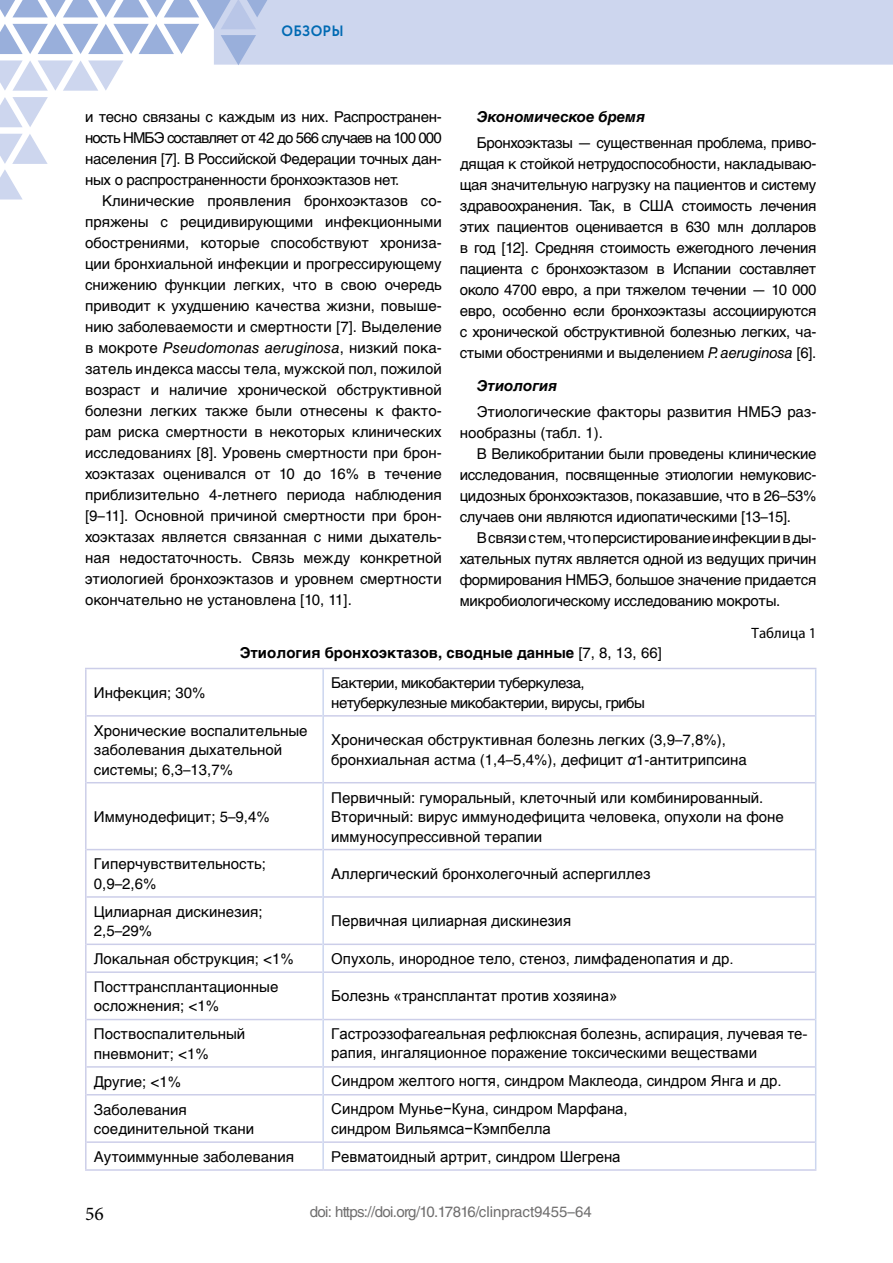
<style>
.page{position:relative;width:893px;height:1263px;background:#fff}
.page>*{position:absolute;margin:0;border:0;box-sizing:border-box;transform-origin:0 0}
.t1{font:19.5px "Minion Pro";color:#000}
.t2{font:15px/21px "Helvetica Cyrillic";color:#000}
.t3{font:15px/19.5px "Arial";color:#000}
.t4{font:15px/19.5px "Helvetica Cyrillic";letter-spacing:-.04em;color:#000}
.t5{font:700 15px "Helvetica Cyrillic";color:#000}
.t6{font:15px "Helvetica Cyrillic";letter-spacing:-.04em;color:#706f6f}
.t7{font:italic 700 15px "Helvetica Cyrillic";color:#000}
.t8{font:15px "Myriad Pro";color:#000}
.t9{font:700 15px "Circe";letter-spacing:.01em;color:#006ab3;scale:.95 1}
.s1{font-style:italic}
.s2{font-weight:400}
.s3{font-family:"Arial";font-style:italic}
</style>
<div class="page">
<svg style="left:0;top:97px;width:48px;height:30px"></svg>
<svg style="left:0;top:134px;width:48px;height:65px"></svg>
<svg style="left:0;top:0;width:893px;height:91px"></svg>
<hr style="left:85px;top:669px;width:2px;height:47px;background:#cccee9">
<hr style="left:85px;top:716px;width:2px;height:67px;background:#cccee9">
<hr style="left:85px;top:783px;width:2px;height:66px;background:#cccee9">
<hr style="left:85px;top:849px;width:2px;height:48px;background:#cccee9">
<hr style="left:85px;top:897px;width:2px;height:47px;background:#cccee9">
<hr style="left:85px;top:944px;width:2px;height:28px;background:#cccee9">
<hr style="left:85px;top:972px;width:2px;height:47px;background:#cccee9">
<hr style="left:85px;top:1019px;width:2px;height:48px;background:#cccee9">
<hr style="left:85px;top:1067px;width:2px;height:28px;background:#cccee9">
<hr style="left:85px;top:1095px;width:2px;height:47px;background:#cccee9">
<hr style="left:85px;top:1142px;width:2px;height:27px;background:#cccee9">
<hr style="left:85px;top:668px;width:238px;height:1px;background:#cccee9">
<hr style="left:87px;top:715px;width:235px;height:2px;background:#cccee9">
<hr style="left:87px;top:782px;width:235px;height:1px;background:#cccee9">
<hr style="left:87px;top:849px;width:235px;height:1px;background:#cccee9">
<hr style="left:87px;top:896px;width:235px;height:2px;background:#cccee9">
<hr style="left:87px;top:943px;width:235px;height:2px;background:#cccee9">
<hr style="left:87px;top:971px;width:235px;height:2px;background:#cccee9">
<hr style="left:87px;top:1019px;width:235px;height:1px;background:#cccee9">
<hr style="left:87px;top:1066px;width:235px;height:2px;background:#cccee9">
<hr style="left:87px;top:1094px;width:235px;height:1px;background:#cccee9">
<hr style="left:87px;top:1141px;width:235px;height:2px;background:#cccee9">
<hr style="left:85px;top:1169px;width:238px;height:2px;background:#cccee9">
<hr style="left:323px;top:668px;width:493px;height:1px;background:#cccee9">
<hr style="left:324px;top:715px;width:491px;height:2px;background:#cccee9">
<hr style="left:324px;top:782px;width:491px;height:1px;background:#cccee9">
<hr style="left:324px;top:849px;width:491px;height:1px;background:#cccee9">
<hr style="left:324px;top:896px;width:491px;height:2px;background:#cccee9">
<hr style="left:324px;top:943px;width:491px;height:2px;background:#cccee9">
<hr style="left:324px;top:971px;width:491px;height:2px;background:#cccee9">
<hr style="left:324px;top:1019px;width:491px;height:1px;background:#cccee9">
<hr style="left:324px;top:1066px;width:491px;height:2px;background:#cccee9">
<hr style="left:324px;top:1094px;width:491px;height:1px;background:#cccee9">
<hr style="left:324px;top:1141px;width:491px;height:2px;background:#cccee9">
<hr style="left:323px;top:1169px;width:493px;height:2px;background:#cccee9">
<hr style="left:322px;top:669px;width:2px;height:47px;background:#ccd6ef">
<hr style="left:322px;top:716px;width:2px;height:67px;background:#ccd6ef">
<hr style="left:322px;top:783px;width:2px;height:66px;background:#ccd6ef">
<hr style="left:322px;top:849px;width:2px;height:48px;background:#ccd6ef">
<hr style="left:322px;top:897px;width:2px;height:47px;background:#ccd6ef">
<hr style="left:322px;top:944px;width:2px;height:28px;background:#ccd6ef">
<hr style="left:322px;top:972px;width:2px;height:47px;background:#ccd6ef">
<hr style="left:322px;top:1019px;width:2px;height:48px;background:#ccd6ef">
<hr style="left:322px;top:1067px;width:2px;height:28px;background:#ccd6ef">
<hr style="left:322px;top:1095px;width:2px;height:47px;background:#ccd6ef">
<hr style="left:322px;top:1142px;width:2px;height:27px;background:#ccd6ef">
<hr style="left:815px;top:669px;width:1px;height:47px;background:#ccd6ef">
<hr style="left:815px;top:716px;width:1px;height:67px;background:#ccd6ef">
<hr style="left:815px;top:783px;width:1px;height:66px;background:#ccd6ef">
<hr style="left:815px;top:849px;width:1px;height:48px;background:#ccd6ef">
<hr style="left:815px;top:897px;width:1px;height:47px;background:#ccd6ef">
<svg style="left:815px;top:944px;width:1px;height:28px"></svg>
<hr style="left:815px;top:972px;width:1px;height:47px;background:#ccd6ef">
<hr style="left:815px;top:1019px;width:1px;height:48px;background:#ccd6ef">
<svg style="left:815px;top:1067px;width:1px;height:28px"></svg>
<hr style="left:815px;top:1095px;width:1px;height:47px;background:#ccd6ef">
<svg style="left:815px;top:1142px;width:1px;height:27px"></svg>
<p class="t9" style="left:282px;top:21px;width:67px">ОБЗОРЫ</p>
<p class="t7" style="left:477px;top:108px;width:170px">Экономическое бремя</p>
<p class="t2" style="left:460px;top:132px;width:358px;text-align:justify;text-indent:17px">Бронхоэктазы — существенная проблема, приво&shy;дящая к стойкой нетрудоспособности, накладываю&shy;щая значительную нагрузку на пациентов и систему здравоохранения. Так, в США стоимость лечения этих пациентов оценивается в 630 млн долларов в год [12]. Средняя стоимость ежегодного лечения пациента с бронхоэктазом в Испании составляет около 4700 евро, а при тяжелом течении — 10 000 евро, особенно если бронхоэктазы ассоциируются с хронической обструктивной болезнью легких, ча&shy;стыми обострениями и выделением <span class="s1">P. aeruginosa</span> [6].</p>
<p class="t7" style="left:477px;top:377px;width:82px">Этиология</p>
<p class="t2" style="left:460px;top:401px;width:358px;text-indent:17px">Этиологические факторы развития НМБЭ раз&shy;нообразны (табл. 1).</p>
<p class="t2" style="left:460px;top:443px;width:358px;text-align:justify;text-indent:17px">В Великобритании были проведены клинические исследования, посвященные этиологии немуковис&shy;цидозных бронхоэктазов, показавшие, что в 26–53% случаев они являются идиопатическими [13–15].</p>
<p class="t2" style="left:460px;top:527px;width:358px;text-align:justify;text-indent:17px">В связи с тем, что персистирование инфекции в ды&shy;хательных путях является одной из ведущих причин формирования НМБЭ, большое значение придается микробиологическому исследованию мокроты.</p>
<p class="t8" style="left:752px;top:624px;width:66px">Таблица 1</p>
<p class="t5" style="left:240px;top:644px;width:424px">Этиология бронхоэктазов, сводные данные <span class="s2">[7, 8, 13, 66]</span></p>
<p class="t2" style="left:85px;top:107px;width:358px;text-align:justify">и тесно связаны с каждым из них. Распространен&shy;ность НМБЭ составляет от 42 до 566 случаев на 100 000 населения [7]. В Российской Федерации точных дан&shy;ных о распространенности бронхоэктазов нет.</p>
<p class="t2" style="left:85px;top:191px;width:358px;text-align:justify;text-indent:17px">Клинические проявления бронхоэктазов со&shy;пряжены с рецидивирующими инфекционными обострениями, которые способствуют хрониза&shy;ции бронхиальной инфекции и прогрессирующему снижению функции легких, что в свою очередь приводит к ухудшению качества жизни, повыше&shy;нию заболеваемости и смертности [7]. Выделение в мокроте <span class="s1">Pseudomonas aeruginosa</span>, низкий пока&shy;затель индекса массы тела, мужской пол, пожилой возраст и наличие хронической обструктивной болезни легких также были отнесены к факто&shy;рам риска смертности в некоторых клинических исследованиях [8]. Уровень смертности при брон&shy;хоэктазах оценивался от 10 до 16% в течение приблизительно 4-летнего периода наблюдения [9–11]. Основной причиной смертности при брон&shy;хоэктазах является связанная с ними дыхатель&shy;ная недостаточность. Связь между конкретной этиологией бронхоэктазов и уровнем смертности окончательно не установлена [10, 11].</p>
<p class="t2" style="left:94px;top:682px;width:113px">Инфекция; 30%</p>
<p class="t4" style="left:331px;top:673px;width:315px">Бактерии, микобактерии туберкулеза, нетуберкулезные микобактерии, вирусы, грибы</p>
<p class="t2" style="left:94px;top:721px;width:215px;line-height:19.5px">Хронические воспалительные заболевания дыхательной системы; 6,3–13,7%</p>
<p class="t2" style="left:331px;top:730px;width:417px;line-height:19.5px">Хроническая обструктивная болезнь легких (3,9–7,8%), бронхиальная астма (1,4–5,4%), дефицит <span class="s3">α</span>1-антитрипсина</p>
<p class="t2" style="left:94px;top:806px;width:177px">Иммунодефицит; 5–9,4%</p>
<p class="t2" style="left:331px;top:787px;width:454px;line-height:19.5px">Первичный: гуморальный, клеточный или комбинированный.<br>Вторичный: вирус иммунодефицита человека, опухоли на фоне иммуносупрессивной терапии</p>
<p class="t2" style="left:94px;top:854px;width:174px;line-height:19.5px">Гиперчувствительность;<br>0,9–2,6%</p>
<p class="t2" style="left:331px;top:863px;width:321px">Аллергический бронхолегочный аспергиллез</p>
<p class="t2" style="left:94px;top:902px;width:170px;line-height:19.5px">Цилиарная дискинезия;<br>2,5–29%</p>
<p class="t3" style="left:331px;top:911px;width:241px">Первичная цилиарная дискинезия</p>
<p class="t2" style="left:94px;top:948px;width:201px">Локальная обструкция; &lt;1%</p>
<p class="t3" style="left:331px;top:949px;width:404px">Опухоль, инородное тело, стеноз, лимфаденопатия и др.</p>
<p class="t2" style="left:94px;top:977px;width:186px;line-height:19.5px">Посттрансплантационные осложнения; &lt;1%</p>
<p class="t3" style="left:331px;top:986px;width:288px">Болезнь «трансплантат против хозяина»</p>
<p class="t2" style="left:94px;top:1024px;width:153px;line-height:19.5px">Поствоспалительный пневмонит; &lt;1%</p>
<p class="t3" style="left:331px;top:1024px;width:478px">Гастроэзофагеальная рефлюксная болезнь, аспирация, лучевая те&shy;рапия, ингаляционное поражение токсическими веществами</p>
<p class="t2" style="left:94px;top:1071px;width:89px">Другие; &lt;1%</p>
<p class="t3" style="left:331px;top:1071px;width:452px">Синдром желтого ногтя, синдром Маклеода, синдром Янга и др.</p>
<p class="t2" style="left:94px;top:1099px;width:162px;line-height:19.5px">Заболевания соединительной ткани</p>
<p class="t3" style="left:331px;top:1099px;width:298px">Синдром Мунье−Куна, синдром Марфана, синдром Вильямса−Кэмпбелла</p>
<p class="t2" style="left:94px;top:1146px;width:202px">Аутоиммунные заболевания</p>
<p class="t3" style="left:331px;top:1147px;width:291px">Ревматоидный артрит, синдром Шегрена</p>
<h1 class="t1" style="left:85px;top:1200px;width:20px">56</h1>
<p class="t6" style="left:310px;top:1203px;width:284px">doi: https://doi.org/10.17816/clinpract9455–64</p>
</div>
